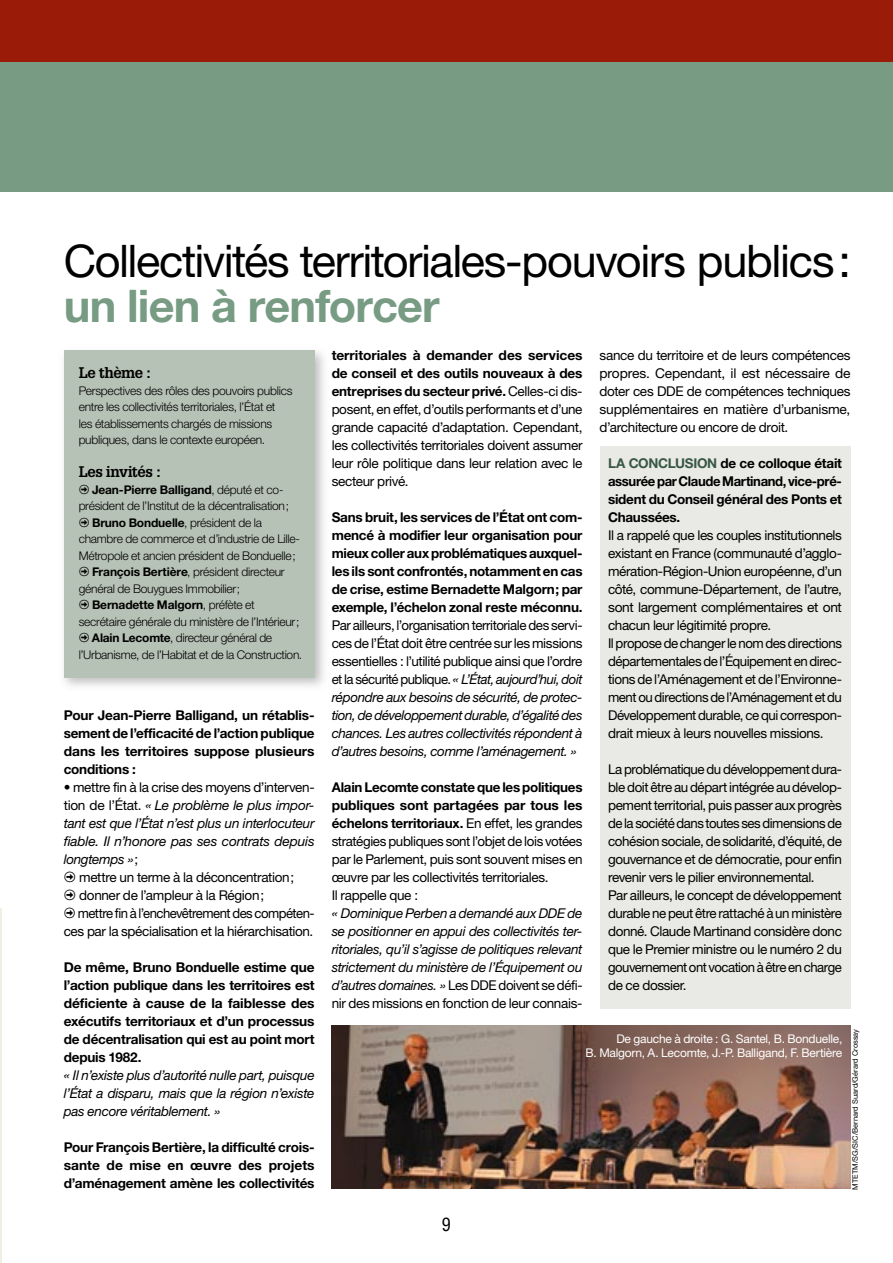
<style>
.page{position:relative;width:893px;height:1263px;background:#fff}
.page>*{position:absolute;margin:0;border:0;box-sizing:border-box;transform-origin:0 0}
.t1{font:45px "Helvetica Neue";letter-spacing:-.03em;color:#000}
.t2{font:700 45px "Helvetica Neue";letter-spacing:-.02em;color:#789b84}
.t3{font:condensed 18px "Helvetica";color:#000}
.t4{font:700 15px "Glypha";letter-spacing:-.03em;color:#000}
.t5{font:13.5px/18px "Helvetica Neue";letter-spacing:-.03em;color:#000}
.t6{font:700 13.5px/18px "Helvetica Neue";letter-spacing:-.015em;color:#000;text-align:justify}
.t7{font:italic 13.5px/18px "Helvetica Neue";letter-spacing:-.025em;color:#000;text-align:justify}
.t8{font:300 12px/16.5px "Helvetica Neue";letter-spacing:-.02em;color:#000}
.t9{font:12px/14.2px "Helvetica Neue";letter-spacing:-.02em;color:#fff;text-align:right}
.t10{font:7.5px "Helvetica Neue";color:#000}
.s1{font-family:"Fleches Left Right";font-weight:400}
.s2{font-weight:700}
.s3{font-style:italic}
.s4{font-family:"Fleches Left Right"}
.s5{font-style:normal}
.s6{color:#395746}
</style>
<div class="page">
<div style="left:600px;top:446px;width:250px;height:563px;background:#e9eae5"></div>
<hr style="left:0;top:908px;width:1px;height:355px;background:#f1eee2">
<div style="left:64px;top:350px;width:251px;height:327px;background:#b7c2b6"></div>
<img style="left:332px;top:1026px;width:518px;height:163px">
<div style="left:0;top:0;width:893px;height:62px;background:#9a1b07"></div>
<div style="left:0;top:62px;width:893px;height:129px;background:#789b84"></div>
<h1 class="t1" style="left:64px;top:234px;width:789px">Collectivités territoriales-pouvoirs publics :</h1>
<h1 class="t2" style="left:64px;top:278px;width:377px">un lien à renforcer</h1>
<p class="t4" style="left:79px;top:364px;width:74px">Le thème :</p>
<p class="t8" style="left:79px;top:382px;width:215px">Perspectives des rôles des pouvoirs publics entre les collectivités territoriales, l’État et<br>les établissements chargés de missions publiques, dans le contexte européen.</p>
<p class="t4" style="left:79px;top:463px;width:84px">Les invités :</p>
<p class="t8" style="left:79px;top:481px;width:225px"><span class="s1">h</span> <span class="s2">Jean-Pierre Balligand</span>, député et co&shy;président de l’Institut de la décentralisation ; <span class="s1">h</span> <span class="s2">Bruno Bonduelle</span>, président de la chambre de commerce et d’industrie de Lille-Métropole et ancien président de Bonduelle ; <span class="s1">h</span> <span class="s2">François Bertière</span>, président directeur général de Bouygues Immobilier ;<br><span class="s1">h</span> <span class="s2">Bernadette Malgorn</span>, préfète et secrétaire générale du ministère de l’Intérieur ; <span class="s1">h</span> <span class="s2">Alain Lecomte</span>, directeur général de l’Urbanisme, de l’Habitat et de la Construction.</p>
<p class="t6" style="left:64px;top:706px;width:252px">Pour Jean-Pierre Balligand, un rétablis&shy;sement de l’efficacité de l’action publique dans les territoires suppose plusieurs conditions :</p>
<p class="t5" style="left:64px;top:778px;width:252px">• mettre fin à la crise des moyens d’interven&shy;tion de l’État. <span class="s3">« Le problème le plus impor&shy;tant est que l’État n’est plus un interlocuteur fiable. Il n’honore pas ses contrats depuis longtemps »</span> ;<br><span class="s4">h</span> mettre un terme à la déconcentration ;<br><span class="s4">h</span> donner de l’ampleur à la Région ;<br><span class="s4">h</span> mettre fin à l’enchevêtrement des compéten&shy;ces par la spécialisation et la hiérarchisation.</p>
<p class="t6" style="left:64px;top:958px;width:252px">De même, Bruno Bonduelle estime que l’action publique dans les territoires est déficiente à cause de la faiblesse des exécutifs territoriaux et d’un processus de décentralisation qui est au point mort depuis 1982.</p>
<p class="t7" style="left:64px;top:1066px;width:252px">« Il n’existe plus d’autorité nulle part, puisque l’État a disparu, mais que la région n’existe pas encore véritablement. »</p>
<p class="t6" style="left:64px;top:1138px;width:252px">Pour François Bertière, la difficulté crois&shy;sante de mise en œuvre des projets d’aménagement amène les collectivités</p>
<p class="t5" style="left:332px;top:346px;width:252px;text-align:justify"><span class="s2">territoriales à demander des services de conseil et des outils nouveaux à des entreprises du secteur privé.</span> Celles-ci dis&shy;posent, en effet, d’outils performants et d’une grande capacité d’adaptation. Cependant, les collectivités territoriales doivent assumer leur rôle politique dans leur relation avec le secteur privé.</p>
<p class="t6" style="left:332px;top:508px;width:252px">Sans bruit, les services de l’État ont com&shy;mencé à modifier leur organisation pour mieux coller aux problématiques auxquel&shy;les ils sont confrontés, notamment en cas de crise, estime Bernadette Malgorn ; par exemple, l’échelon zonal reste méconnu.</p>
<p class="t7" style="left:332px;top:616px;width:252px"><span class="s5">Par ailleurs, l’organisation territoriale des servi&shy;ces de l’État doit être centrée sur les missions essentielles : l’utilité publique ainsi que l’ordre et la sécurité publique.</span> « L’État, aujourd’hui, doit répondre aux besoins de sécurité, de protec&shy;tion, de développement durable, d’égalité des chances. Les autres collectivités répondent à d’autres besoins, comme l’aménagement. »</p>
<p class="t5" style="left:332px;top:778px;width:252px"><span class="s2">Alain Lecomte constate que les politiques publiques sont partagées par tous les échelons territoriaux.</span> En effet, les grandes stratégies publiques sont l’objet de lois votées par le Parlement, puis sont souvent mises en œuvre par les collectivités territoriales.<br>Il rappelle que :</p>
<p class="t7" style="left:332px;top:904px;width:252px">« Dominique Perben a demandé aux DDE de se positionner en appui des collectivités ter&shy;ritoriales, qu’il s’agisse de politiques relevant strictement du ministère de l’Équipement ou d’autres domaines. » <span class="s5">Les DDE doivent se défi&shy;nir des missions en fonction de leur connais-</span></p>
<p class="t5" style="left:600px;top:346px;width:252px;text-align:justify">sance du territoire et de leurs compétences propres. Cependant, il est nécessaire de doter ces DDE de compétences techniques supplémentaires en matière d’urbanisme, d’architecture ou encore de droit.</p>
<p class="t6" style="left:608px;top:454px;width:235px"><span class="s6">LA CONCLUSION</span> de ce colloque était assurée par Claude Martinand, vice-pré&shy;sident du Conseil général des Ponts et Chaussées.</p>
<p class="t5" style="left:608px;top:526px;width:235px">Il a rappelé que les couples institutionnels existant en France (communauté d’agglo&shy;mération-Région-Union européenne, d’un côté, commune-Département, de l’autre, sont largement complémentaires et ont chacun leur légitimité propre.<br>Il propose de changer le nom des directions départementales de l’Équipement en direc&shy;tions de l’Aménagement et de l’Environne&shy;ment ou directions de l’Aménagement et du Développement durable, ce qui correspon&shy;drait mieux à leurs nouvelles missions.</p>
<p class="t5" style="left:608px;top:760px;width:235px">La problématique du développement dura&shy;ble doit être au départ intégrée au dévelop&shy;pement territorial, puis passer aux progrès de la société dans toutes ses dimensions de cohésion sociale, de solidarité, d’équité, de gouvernance et de démocratie, pour enfin revenir vers le pilier environnemental.<br>Par ailleurs, le concept de développement durable ne peut être rattaché à un ministère donné. Claude Martinand considère donc que le Premier ministre ou le numéro 2 du gouvernement ont vocation à être en charge de ce dossier.</p>
<h2 class="t3" style="left:442px;top:1213px;width:10px">9</h2>
<p class="t9" style="left:586px;top:1031px;width:258px">De gauche à droite : G. Santel, B. Bonduelle,<br>B. Malgorn, A. Lecomte, J.-P. Balligand, F. Bertière</p>
<p class="t10" style="left:851px;top:1189px;width:162px;rotate:-90deg">MTETM/SG/SIC/Bernard Suard/Gérard Crossay</p>
</div>
